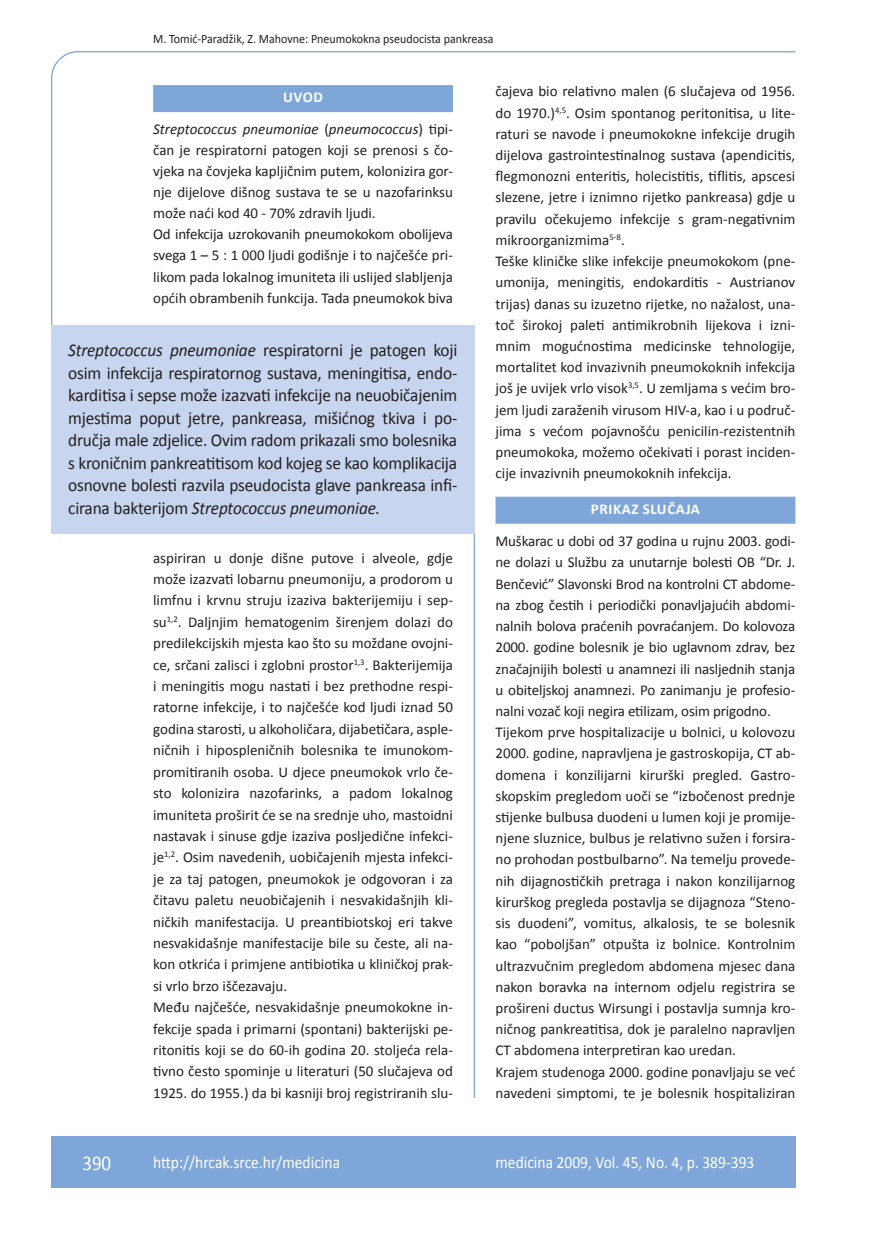
<style>
.page{position:relative;width:872px;height:1234px;background:#fff}
.page>*{position:absolute;margin:0;border:0;box-sizing:border-box;transform-origin:0 0}
.t1{font:21px "Calibri";color:#fff;scale:.9 1}
.anterfile{font:18px/22.5px "Calibri";letter-spacing:-.01em;color:#231f20;text-align:justify;scale:.96 1}
.t2{font:17.25px "Calibri";color:#fff;scale:.9 1}
.osnovni_tekst{font:15px/21.1px "Calibri";color:#231f20;text-align:justify}
.naslov_ruler{font:700 15px "Calibri";letter-spacing:.04em;color:#fff}
.glava{font:12.75px "Calibri";color:#231f20;scale:.94 1}
.s1{font-style:italic}
</style>
<div class="page">
<svg style="left:51px;top:51px;width:745px;height:274px"></svg>
<hr style="left:473px;top:325px;width:2px;height:772px;background:#7ea6d8">
<div style="left:51px;top:1135px;width:744px;height:51px;background:#7ea6d8"></div>
<div style="left:153px;top:85px;width:300px;height:27px;background:#7ea6d8"></div>
<div style="left:495px;top:496px;width:300px;height:27px;background:#7ea6d8"></div>
<div style="left:51px;top:325px;width:423px;height:209px;background:#c7d5ee"></div>
<p class="glava" style="left:153px;top:30px;width:364px">M. Tomić-Paradžik, Z. Mahovne: Pneumokokna pseudocista pankreasa</p>
<p class="naslov_ruler" style="left:283px;top:88px;width:11px">UVOD</p>
<p class="osnovni_tekst" style="left:153px;top:118px;width:301px"><span class="s1">Streptococcus pneumoniae</span> (<span class="s1">pneumococcus</span>) tipi&shy;čan je respiratorni patogen koji se prenosi s čo&shy;vjeka na čovjeka kapljičnim putem, kolonizira gor&shy;nje dijelove dišnog sustava te se u nazofarinksu može naći kod 40 - 70% zdravih ljudi.</p>
<p class="osnovni_tekst" style="left:153px;top:223px;width:301px">Od infekcija uzrokovanih pneumokokom obolijeva svega 1 – 5 : 1 000 ljudi godišnje i to najčešće pri&shy;likom pada lokalnog imuniteta ili uslijed slabljenja općih obrambenih funkcija. Tada pneumokok biva</p>
<p class="anterfile" style="left:68px;top:338px;width:407px"><span class="s1">Streptococcus pneumoniae</span> respiratorni je patogen koji osim infekcija respiratornog sustava, meningitisa, endo&shy;karditisa i sepse može izazvati infekcije na neuobičajenim mjestima poput jetre, pankreasa, mišićnog tkiva i po&shy;dručja male zdjelice. Ovim radom prikazali smo bolesnika s kroničnim pankreatitisom kod kojeg se kao komplikacija osnovne bolesti razvila pseudocista glave pankreasa infi&shy;cirana bakterijom <span class="s1">Streptococcus pneumoniae.</span></p>
<p class="osnovni_tekst" style="left:153px;top:546px;width:301px">aspiriran u donje dišne putove i alveole, gdje može izazvati lobarnu pneumoniju, a prodorom u limfnu i krvnu struju izaziva bakterijemiju i sep&shy;su<sup>1,2</sup>. Daljnjim hematogenim širenjem dolazi do predilekcijskih mjesta kao što su moždane ovojni&shy;ce, srčani zalisci i zglobni prostor<sup>1,3</sup>. Bakterijemija i meningitis mogu nastati i bez prethodne respi&shy;ratorne infekcije, i to najčešće kod ljudi iznad 50 godina starosti, u alkoholičara, dijabetičara, asple&shy;ničnih i hipospleničnih bolesnika te imunokom&shy;promitiranih osoba. U djece pneumokok vrlo če&shy;sto kolonizira nazofarinks, a padom lokalnog imuniteta proširit će se na srednje uho, mastoidni nastavak i sinuse gdje izaziva posljedične infekci&shy;je<sup>1,2</sup>. Osim navedenih, uobičajenih mjesta infekci&shy;je za taj patogen, pneumokok je odgovoran i za čitavu paletu neuobičajenih i nesvakidašnjih kli&shy;ničkih manifestacija. U preantibiotskoj eri takve nesvakidašnje manifestacije bile su česte, ali na&shy;kon otkrića i primjene antibiotika u kliničkoj prak&shy;si vrlo brzo iščezavaju.</p>
<p class="osnovni_tekst" style="left:153px;top:995px;width:301px">Među najčešće, nesvakidašnje pneumokokne in&shy;fekcije spada i primarni (spontani) bakterijski pe&shy;ritonitis koji se do 60-ih godina 20. stoljeća rela&shy;tivno često spominje u literaturi (50 slučajeva od 1925. do 1955.) da bi kasniji broj registriranih slu-</p>
<p class="osnovni_tekst" style="left:495px;top:80px;width:301px">čajeva bio relativno malen (6 slučajeva od 1956. do 1970.)<sup>4,5</sup>. Osim spontanog peritonitisa, u lite&shy;raturi se navode i pneumokokne infekcije drugih dijelova gastrointestinalnog sustava (apendicitis, flegmonozni enteritis, holecistitis, tiflitis, apscesi slezene, jetre i iznimno rijetko pankreasa) gdje u pravilu očekujemo infekcije s gram-negativnim mikroorganizmima<sup>5-8</sup>.</p>
<p class="osnovni_tekst" style="left:495px;top:250px;width:301px">Teške kliničke slike infekcije pneumokokom (pne&shy;umonija, meningitis, endokarditis - Austrianov trijas) danas su izuzetno rijetke, no nažalost, una&shy;toč širokoj paleti antimikrobnih lijekova i izni&shy;mnim mogućnostima medicinske tehnologije, mortalitet kod invazivnih pneumokoknih infekcija još je uvijek vrlo visok<sup>3,5</sup>. U zemljama s većim bro&shy;jem ljudi zaraženih virusom HIV-a, kao i u područ&shy;jima s većom pojavnošću penicilin-rezistentnih pneumokoka, možemo očekivati i porast inciden&shy;cije invazivnih pneumokoknih infekcija.</p>
<p class="naslov_ruler" style="left:591px;top:499px;width:94px">PRIKAZ SLUČAJA</p>
<p class="osnovni_tekst" style="left:495px;top:530px;width:301px">Muškarac u dobi od 37 godina u rujnu 2003. godi&shy;ne dolazi u Službu za unutarnje bolesti OB “Dr. J.<br>Benčević” Slavonski Brod na kontrolni CT abdome&shy;na zbog čestih i periodički ponavljajućih abdomi&shy;nalnih bolova praćenih povraćanjem. Do kolovoza 2000. godine bolesnik je bio uglavnom zdrav, bez značajnijih bolesti u anamnezi ili nasljednih stanja u obiteljskoj anamnezi. Po zanimanju je profesio&shy;nalni vozač koji negira etilizam, osim prigodno.</p>
<p class="osnovni_tekst" style="left:495px;top:720px;width:301px">Tijekom prve hospitalizacije u bolnici, u kolovozu 2000. godine, napravljena je gastroskopija, CT ab&shy;domena i konzilijarni kirurški pregled. Gastro&shy;skopskim pregledom uoči se “izbočenost prednje stijenke bulbusa duodeni u lumen koji je promije&shy;njene sluznice, bulbus je relativno sužen i forsira&shy;no prohodan postbulbarno”. Na temelju provede&shy;nih dijagnostičkih pretraga i nakon konzilijarnog kirurškog pregleda postavlja se dijagnoza “Steno&shy;sis duodeni”, vomitus, alkalosis, te se bolesnik kao “poboljšan” otpušta iz bolnice. Kontrolnim ultrazvučnim pregledom abdomena mjesec dana nakon boravka na internom odjelu registrira se prošireni ductus Wirsungi i postavlja sumnja kro&shy;ničnog pankreatitisa, dok je paralelno napravljen CT abdomena interpretiran kao uredan.</p>
<p class="osnovni_tekst" style="left:495px;top:1060px;width:301px">Krajem studenoga 2000. godine ponavljaju se već navedeni simptomi, te je bolesnik hospitaliziran</p>
<p class="t1" style="left:82px;top:1149px;width:33px">390</p>
<p class="t2" style="left:153px;top:1150px;width:209px">http://hrcak.srce.hr/medicina</p>
<p class="t2" style="left:495px;top:1151px;width:289px">medicina 2009, Vol. 45, No. 4, p. 389-393</p>
</div>
